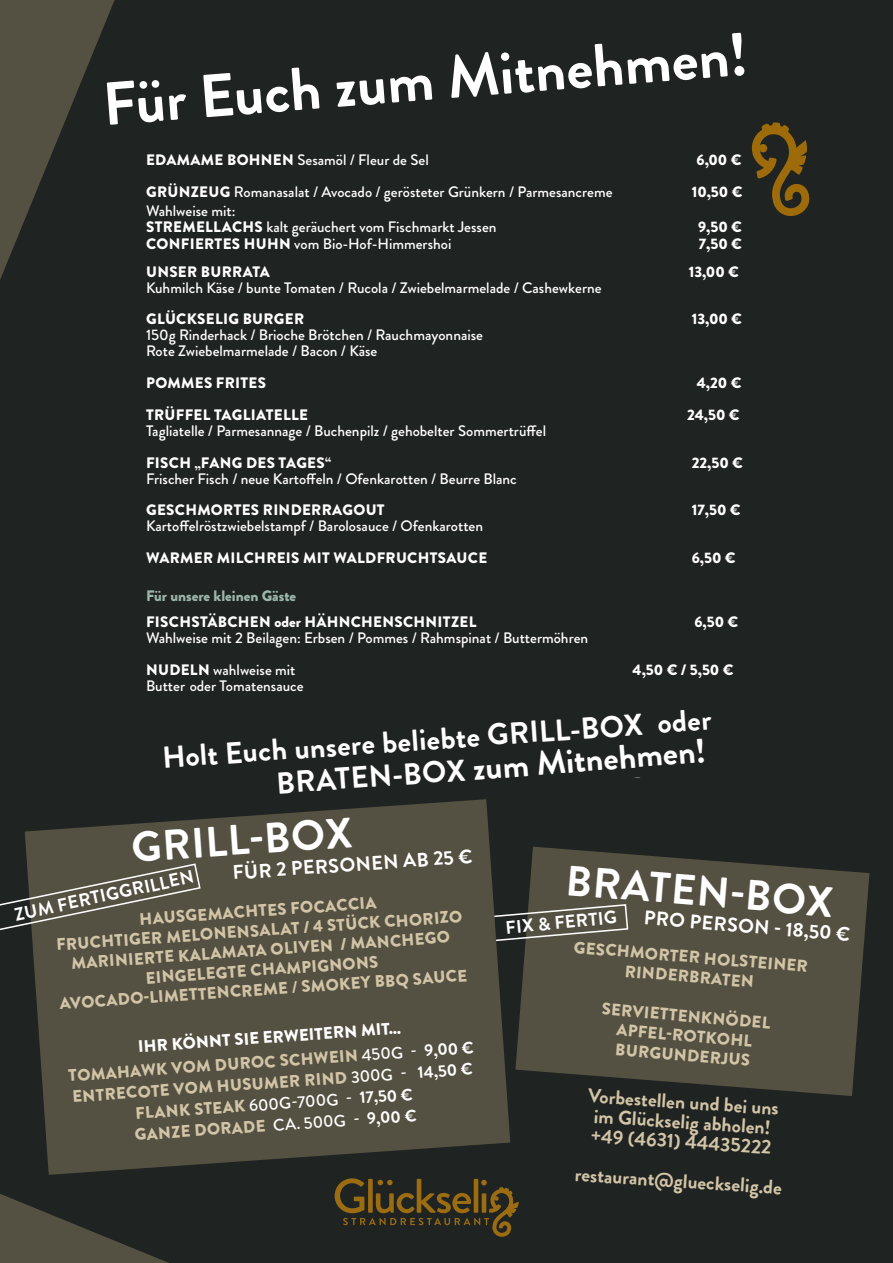
<style>
.page{position:relative;width:893px;height:1263px;background:#1f2321}
.page>*{position:absolute;margin:0;border:0;box-sizing:border-box;transform-origin:0 0}
.t1{font:700 60.6px "Brandon Grotesque";color:#fff}
.t2{font:700 42.45px "Brandon Grotesque";color:#fff}
.t3{font:700 34.05px "Brandon Grotesque";color:#fff}
.t4{font:700 33.3px "Brandon Grotesque";color:#fff}
.t5{font:700 30.3px/33.3px "Brandon Grotesque";color:#fff}
.t6{font:700 19.65px/19.6px "Brandon Grotesque";color:#d2c4a6}
.t7{font:700 19.65px "Brandon Grotesque";color:#fff}
.t8{font:700 18.15px "Brandon Grotesque";color:#fff}
.t9{font:900 16.65px/19.6px "Brandon Grotesque";color:#d2c4a6;text-align:center}
.t10{font:900 16.65px/24.3px "Brandon Grotesque";color:#fff;text-align:center}
.t11{font:500 15.15px/15.9px "Brandon Grotesque";color:#fff}
.t12{font:900 15.15px "Brandon Grotesque";letter-spacing:.02em;color:#fff}
.t13{font:900 15.15px "Brandon Grotesque";color:#9bb6ab}
.s1{font-weight:900}
.s2{font-weight:700}
.s3{color:#d2c4a6}
.s4{font-weight:500}
.s5{font-weight:500;color:#fff}
.s6{font-weight:700;color:#fff}
</style>
<div class="page">
<svg style="left:515px;top:847px;width:354px;height:249px;background:#4c4a3d"></svg>
<svg style="left:335px;top:1178px;width:184px;height:59px;background:#3f361d"></svg>
<svg style="left:510px;top:903px;width:119px;height:40px;background:#5b594d"></svg>
<svg style="left:25px;top:799px;width:485px;height:376px;background:#4d4a3d"></svg>
<svg style="left:0;top:862px;width:202px;height:82px;background:#535144"></svg>
<div style="left:98px;top:0;width:258px;height:146px;background:#1f2321"></div>
<div style="left:468px;top:731px;width:334px;height:60px;background:#1f2321"></div>
<div style="left:356px;top:0;width:537px;height:218px;background:#1f2321"></div>
<h1 class="t1" style="left:99px;top:65px;width:648px;rotate:-5deg">Für Euch zum Mitnehmen!</h1>
<h3 class="t4" style="left:144px;top:83px;width:475px;rotate:-4deg">Esst Eure LIEBLINGSGERICHTE</h3>
<p class="t11" style="left:146px;top:152px;width:284px"><span class="s1">EDAMAME BOHNEN</span> Sesamöl / Fleur de Sel</p>
<p class="t12" style="left:697px;top:149px;width:46px">6,00 €</p>
<p class="t11" style="left:146px;top:184px;width:468px"><span class="s1">GRÜNZEUG</span> Romanasalat / Avocado / gerösteter Grünkern / Parmesancreme</p>
<p class="t12" style="left:692px;top:181px;width:52px">10,50 €</p>
<p class="t11" style="left:146px;top:203px;width:352px">Wahlweise mit:<br><span class="s1">STREMELLACHS</span> kalt geräuchert vom Fischmarkt Jessen</p>
<p class="t12" style="left:698px;top:216px;width:45px">9,50 €</p>
<p class="t11" style="left:146px;top:236px;width:307px"><span class="s1">CONFIERTES HUHN</span> vom Bio-Hof-Himmershoi</p>
<p class="t12" style="left:699px;top:233px;width:45px">7,50 €</p>
<p class="t12" style="left:146px;top:261px;width:125px">UNSER BURRATA</p>
<p class="t12" style="left:689px;top:261px;width:52px">13,00 €</p>
<p class="t11" style="left:146px;top:280px;width:457px">Kuhmilch Käse / bunte Tomaten / Rucola / Zwiebelmarmelade / Cashewkerne</p>
<p class="t12" style="left:146px;top:308px;width:160px">GLÜCKSELIG BURGER</p>
<p class="t12" style="left:692px;top:308px;width:52px">13,00 €</p>
<p class="t11" style="left:146px;top:327px;width:339px">150g Rinderhack / Brioche Brötchen / Rauchmayonnaise<br>Rote Zwiebelmarmelade / Bacon / Käse</p>
<p class="t12" style="left:146px;top:372px;width:121px">POMMES FRITES</p>
<p class="t12" style="left:697px;top:372px;width:46px">4,20 €</p>
<p class="t12" style="left:146px;top:404px;width:164px">TRÜFFEL TAGLIATELLE</p>
<p class="t12" style="left:687px;top:404px;width:54px">24,50 €</p>
<p class="t11" style="left:146px;top:423px;width:402px">Tagliatelle / Parmesannage / Buchenpilz / gehobelter Sommertrüffel</p>
<p class="t12" style="left:146px;top:452px;width:186px">FISCH „FANG DES TAGES“</p>
<p class="t12" style="left:692px;top:452px;width:53px">22,50 €</p>
<p class="t11" style="left:146px;top:471px;width:372px">Frischer Fisch / neue Kartoffeln / Ofenkarotten / Beurre Blanc</p>
<p class="t12" style="left:146px;top:499px;width:240px">GESCHMORTES RINDERRAGOUT</p>
<p class="t12" style="left:692px;top:499px;width:50px">17,50 €</p>
<p class="t11" style="left:146px;top:518px;width:339px">Kartoffelröstzwiebelstampf / Barolosauce / Ofenkarotten</p>
<p class="t12" style="left:146px;top:547px;width:343px">WARMER MILCHREIS MIT WALDFRUCHTSAUCE</p>
<p class="t12" style="left:692px;top:547px;width:45px">6,50 €</p>
<p class="t13" style="left:146px;top:585px;width:152px">Für unsere kleinen Gäste</p>
<p class="t12" style="left:146px;top:611px;width:332px">FISCHSTÄBCHEN oder HÄHNCHENSCHNITZEL</p>
<p class="t12" style="left:694px;top:611px;width:45px">6,50 €</p>
<p class="t11" style="left:146px;top:622px;width:444px;line-height:31.8px">Wahlweise mit 2 Beilagen: Erbsen / Pommes / Rahmspinat / Buttermöhren<br><span class="s1">NUDELN</span> wahlweise mit</p>
<p class="t12" style="left:633px;top:659px;width:102px">4,50 € / 5,50 €</p>
<p class="t11" style="left:146px;top:678px;width:159px">Butter oder Tomatensauce</p>
<h3 class="t5" style="left:273px;top:734px;width:440px;text-indent:-112px;rotate:-4deg">Holt Euch unsere beliebte GRILL-BOX oder<br>BRATEN-BOX auf Eure Lodge!</h3>
<h3 class="t3" style="left:471px;top:744px;width:235px;rotate:-4deg">zum Mitnehmen!</h3>
<h2 class="t2" style="left:129px;top:818px;width:223px;rotate:-4deg">GRILL-BOX</h2>
<p class="t7" style="left:232px;top:859px;width:242px;rotate:-4deg">FÜR 2 PERSONEN AB 25 €</p>
<p class="t8" style="left:12px;top:902px;width:184px;rotate:-12deg">ZUM FERTIGGRILLEN</p>
<p class="t9" style="left:54px;top:915px;width:410px;rotate:-4deg">HAUSGEMACHTES FOCACCIA<br>FRUCHTIGER MELONENSALAT / 4 STÜCK CHORIZO MARINIERTE KALAMATA OLIVEN / MANCHEGO EINGELEGTE CHAMPIGNONS AVOCADO-LIMETTENCREME <span class="s2">/</span> SMOKEY BBQ SAUCE</p>
<p class="t10" style="left:66px;top:1039px;width:408px;rotate:-4deg">IHR KÖNNT SIE ERWEITERN MIT...<br><span class="s3">TOMAHAWK VOM DUROC SCHWEIN</span> <span class="s4">450G -</span> <span class="s2">9,00 €</span></p>
<p class="t9" style="left:72px;top:1086px;width:403px;line-height:21.1px;rotate:-4deg">ENTRECOTE VOM HUSUMER RIND <span class="s5">300G -</span> <span class="s6">14,50 €<br></span>FLANK STEAK <span class="s5">600G-700G -</span> <span class="s6">17,50 €<br></span>GANZE DORADE <span class="s5">CA. 500G -</span> <span class="s6">9,00 €</span></p>
<h2 class="t2" style="left:569px;top:850px;width:270px;rotate:5deg">BRATEN-BOX</h2>
<p class="t7" style="left:645px;top:903px;width:208px;rotate:5deg">PRO PERSON - 18,50 €</p>
<p class="t8" style="left:504px;top:914px;width:113px;rotate:-5deg">FIX &amp; FERTIG</p>
<p class="t9" style="left:575px;top:937px;width:236px;rotate:5deg">GESCHMORTER HOLSTEINER<br>RINDERBRATEN</p>
<p class="t9" style="left:603px;top:999px;width:171px;rotate:5deg">SERVIETTENKNÖDEL<br>APFEL-ROTKOHL<br>BURGUNDERJUS</p>
<p class="t6" style="left:589px;top:1086px;width:192px;rotate:4deg">Vorbestellen und bei uns im Glückselig abholen! +49 (4631) 44435222</p>
<p class="t6" style="left:576px;top:1164px;width:209px;rotate:4deg">restaurant@glueckselig.de</p>
</div>
